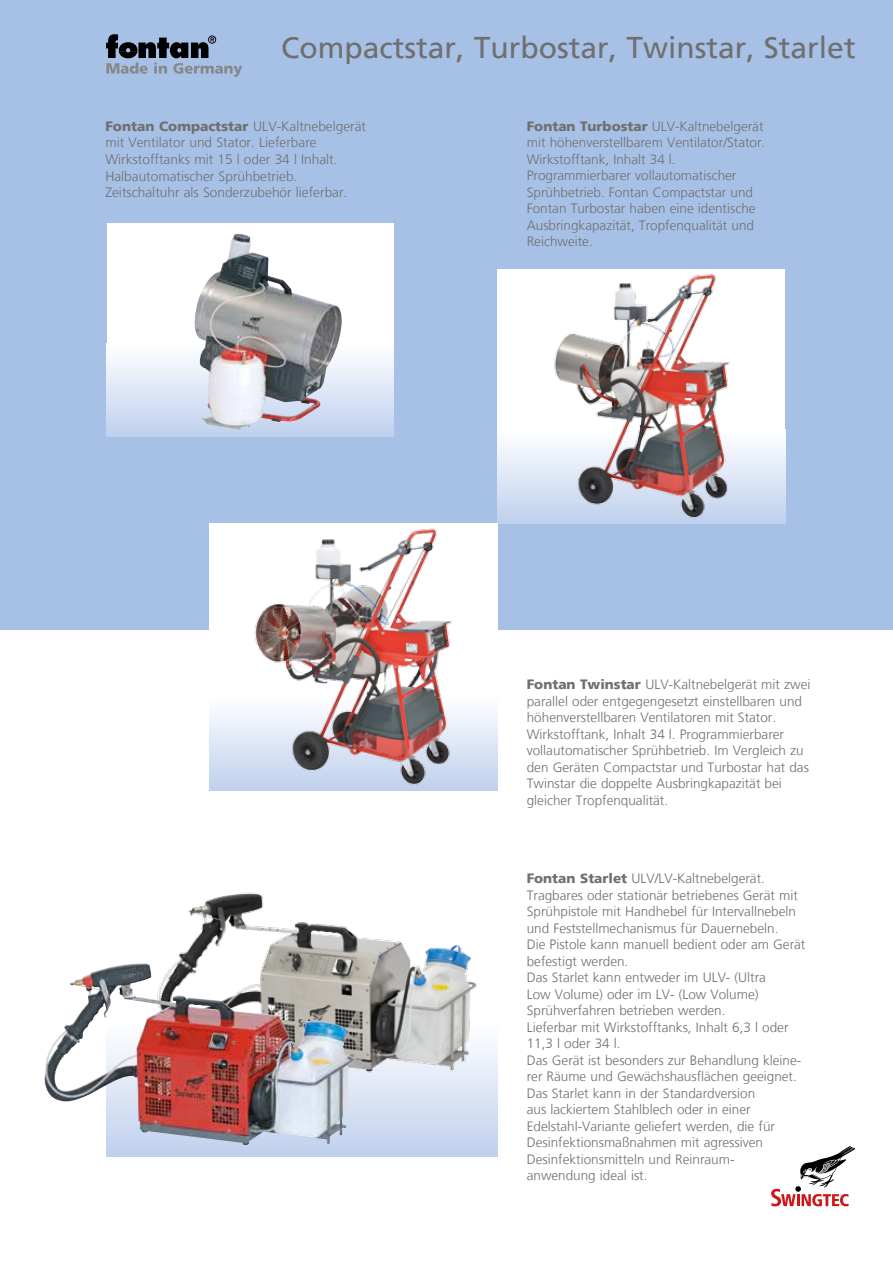
<style>
.page{position:relative;width:893px;height:1263px;background:#fff}
.page>*{position:absolute;margin:0;border:0;box-sizing:border-box;transform-origin:0 0}
.t1{font:30px "Frutiger LT";color:#706f6f}
.t2{font:300 13.65px/16.6px "Frutiger LT";color:#706f6f}
.t3{font:300 13.5px/16.5px "Frutiger LT";color:#706f6f}
.s1{font-weight:900}
</style>
<div class="page">
<div style="left:0;top:0;width:893px;height:629px;background:#a7c1e6"></div>
<div style="left:107px;top:224px;width:287px;height:212px;background:#fff"></div>
<div style="left:107px;top:343px;width:287px;height:94px;background:linear-gradient(to bottom,#fff,#c0d0ed)"></div>
<div style="left:498px;top:269px;width:287px;height:254px;background:#fff"></div>
<div style="left:498px;top:430px;width:287px;height:93px;background:linear-gradient(to bottom,#fff,#c0d0ed)"></div>
<img style="left:190px;top:234px;width:152px;height:196px">
<div style="left:209px;top:523px;width:289px;height:268px;background:#fff"></div>
<div style="left:209px;top:695px;width:289px;height:96px;background:linear-gradient(to bottom,#fff,#c0d0ed)"></div>
<img style="left:249px;top:528px;width:207px;height:263px">
<div style="left:107px;top:1021px;width:391px;height:135px;background:linear-gradient(to bottom,#fff,#becfec)"></div>
<img style="left:172px;top:892px;width:312px;height:188px">
<img style="left:44px;top:966px;width:297px;height:179px">
<img style="left:548px;top:274px;width:186px;height:250px">
<svg style="left:771px;top:1146px;width:84px;height:60px"></svg>
<svg style="left:106px;top:34px;width:136px;height:43px"></svg>
<h1 class="t1" style="left:281px;top:30px;width:576px">Compactstar, Turbostar, Twinstar, Starlet</h1>
<p class="t2" style="left:105px;top:118px;width:262px"><span class="s1">Fontan Compactstar</span> ULV-Kaltnebelgerät mit Ventilator und Stator. Lieferbare Wirkstofftanks mit 15 l oder 34 l Inhalt.<br>Halbautomatischer Sprühbetrieb.<br>Zeitschaltuhr als Sonderzubehör lieferbar.</p>
<p class="t3" style="left:527px;top:118px;width:240px"><span class="s1">Fontan Turbostar</span> ULV-Kaltnebelgerät mit höhenverstellbarem Ventilator/Stator.<br>Wirkstofftank, Inhalt 34 l.<br>Programmierbarer vollautomatischer Sprühbetrieb. Fontan Compactstar und Fontan Turbostar haben eine identische Ausbringkapazität, Tropfenqualität und Reichweite.</p>
<p class="t3" style="left:527px;top:676px;width:285px"><span class="s1">Fontan Twinstar</span> ULV-Kaltnebelgerät mit zwei parallel oder entgegengesetzt einstellbaren und höhenverstellbaren Ventilatoren mit Stator.<br>Wirkstofftank, Inhalt 34 l. Programmierbarer vollautomatischer Sprühbetrieb. Im Vergleich zu den Geräten Compactstar und Turbostar hat das Twinstar die doppelte Ausbringkapazität bei gleicher Tropfenqualität.</p>
<p class="t3" style="left:527px;top:870px;width:280px"><span class="s1">Fontan Starlet</span> ULV/LV-Kaltnebelgerät.<br>Tragbares oder stationär betriebenes Gerät mit Sprühpistole mit Handhebel für Intervallnebeln und Feststellmechanismus für Dauernebeln.<br>Die Pistole kann manuell bedient oder am Gerät befestigt werden.<br>Das Starlet kann entweder im ULV- (Ultra<br>Low Volume) oder im LV- (Low Volume)<br>Sprühverfahren betrieben werden.<br>Lieferbar mit Wirkstofftanks, Inhalt 6,3 l oder 11,3 l oder 34 l.<br>Das Gerät ist besonders zur Behandlung kleine&shy;rer Räume und Gewächshausflächen geeignet.<br>Das Starlet kann in der Standardversion<br>aus lackiertem Stahlblech oder in einer Edelstahl-Variante geliefert werden, die für Desinfektionsmaßnahmen mit agressiven Desinfektionsmitteln und Reinraum&shy;anwendung ideal ist.</p>
</div>
